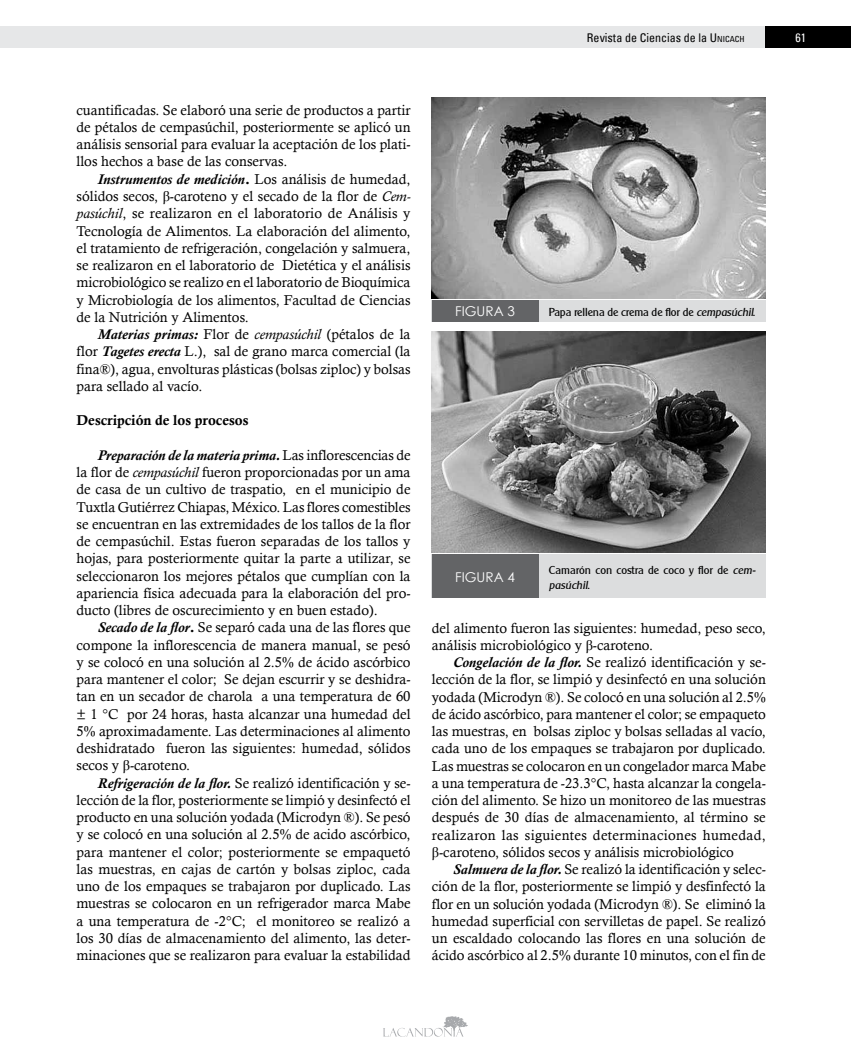
<style>
.page{position:relative;width:851px;height:1063px;background:#fff}
.page>*{position:absolute;margin:0;border:0;box-sizing:border-box;transform-origin:0 0}
.t1{font:14.25px/17.2px "Calisto";color:#000;text-align:justify}
.t2{font:14.25px "Calis MT Bol";color:#000}
.t3{font:13.5px "Century Gothic";color:#fff}
.t4{font:condensed 12px "Univers";color:#000}
.t5{font:condensed 12px "Univers";color:#fff}
.t6{font:11.25px "Clarity Gothic SF";letter-spacing:-.01em;color:#000}
.t7{font:11.25px "Clarity Gothic SF Italic";color:#000}
.s1{font-style:inherit}
.s2{font-size:8.4px}
.s3{font-weight:700;font-style:italic}
.s4{font-family:"Calis MT Bol"}
.s5{font-family:"Times New Roman"}
.s6{font-style:italic}
.s7{font-family:"Clarity Gothic SF Italic"}
.s8{font-family:"Clarity Gothic SF"}
</style>
<div class="page">
<div style="left:0;top:27px;width:850px;height:21px;background:#e6e7e8"></div>
<div style="left:765px;top:27px;width:85px;height:21px;background:#000"></div>
<svg style="left:383px;top:1016px;width:85px;height:21px"></svg>
<div style="left:432px;top:300px;width:333px;height:22px;background:#dcddde"></div>
<div style="left:432px;top:300px;width:106px;height:22px;background:#636466"></div>
<div style="left:432px;top:554px;width:333px;height:44px;background:#dcddde"></div>
<div style="left:432px;top:554px;width:106px;height:44px;background:#636466"></div>
<img style="left:432px;top:97px;width:333px;height:201px">
<img style="left:432px;top:331px;width:333px;height:221px">
<p class="t4" style="left:587px;top:30px;width:159px">Revista de Ciencias de la <span class="s1">U</span><span class="s2">NICACH</span></p>
<p class="t5" style="left:795px;top:30px;width:12px">61</p>
<p class="t1" style="left:77px;top:101px;width:335px">cuantificadas. Se elaboró una serie de productos a partir de pétalos de cempasúchil, posteriormente se aplicó un análisis sensorial para evaluar la aceptación de los plati&shy;llos hechos a base de las conservas.</p>
<p class="t1" style="left:77px;top:170px;width:335px;text-indent:21px"><span class="s3">Instrumentos de medición</span><span class="s4">.</span> Los análisis de humedad, sólidos secos, <span class="s5">β</span>-caroteno y el secado de la flor de <span class="s6">Cem&shy;pasúchil</span>, se realizaron en el laboratorio de Análisis y Tecnología de Alimentos. La elaboración del alimento, el tratamiento de refrigeración, congelación y salmuera, se realizaron en el laboratorio de Dietética y el análisis microbiológico se realizo en el laboratorio de Bioquímica y Microbiología de los alimentos, Facultad de Ciencias de la Nutrición y Alimentos.</p>
<p class="t1" style="left:77px;top:325px;width:335px;text-indent:21px"><span class="s3">Materias primas:</span> Flor de <span class="s6">cempasúchil</span> (pétalos de la flor <span class="s3">Tagetes erecta</span> L.), sal de grano marca comercial (la fina®), agua, envolturas plásticas (bolsas ziploc) y bolsas para sellado al vacío.</p>
<p class="t2" style="left:77px;top:415px;width:173px">Descripción de los procesos</p>
<p class="t1" style="left:77px;top:446px;width:335px;text-indent:21px"><span class="s3">Preparación de la materia prima.</span> Las inflorescencias de la flor de <span class="s6">cempasúchil</span> fueron proporcionadas por un ama de casa de un cultivo de traspatio, en el municipio de Tuxtla Gutiérrez Chiapas, México. Las flores comestibles se encuentran en las extremidades de los tallos de la flor de cempasúchil. Estas fueron separadas de los tallos y hojas, para posteriormente quitar la parte a utilizar, se seleccionaron los mejores pétalos que cumplían con la apariencia física adecuada para la elaboración del pro&shy;ducto (libres de oscurecimiento y en buen estado).</p>
<p class="t1" style="left:77px;top:619px;width:335px;text-indent:21px"><span class="s3">Secado de la flor</span><span class="s4">.</span> Se separó cada una de las flores que compone la inflorescencia de manera manual, se pesó y se colocó en una solución al 2.5% de ácido ascórbico para mantener el color; Se dejan escurrir y se deshidra&shy;tan en un secador de charola a una temperatura de 60 ± 1 °C por 24 horas, hasta alcanzar una humedad del 5% aproximadamente. Las determinaciones al alimento deshidratado fueron las siguientes: humedad, sólidos secos y <span class="s5">β</span>-caroteno.</p>
<p class="t1" style="left:77px;top:774px;width:335px;text-indent:21px"><span class="s3">Refrigeración de la flor.</span> Se realizó identificación y se&shy;lección de la flor, posteriormente se limpió y desinfectó el producto en una solución yodada (Microdyn ®). Se pesó y se colocó en una solución al 2.5% de acido ascórbico, para mantener el color; posteriormente se empaquetó las muestras, en cajas de cartón y bolsas ziploc, cada uno de los empaques se trabajaron por duplicado. Las muestras se colocaron en un refrigerador marca Mabe a una temperatura de -2°C; el monitoreo se realizó a los 30 días de almacenamiento del alimento, las deter&shy;minaciones que se realizaron para evaluar la estabilidad</p>
<p class="t3" style="left:455px;top:303px;width:61px">FIGURA 3</p>
<p class="t6" style="left:549px;top:306px;width:208px">Papa rellena de crema de flor de <span class="s7">cempasúchil</span>.</p>
<p class="t3" style="left:455px;top:568px;width:61px">FIGURA 4</p>
<p class="t6" style="left:549px;top:564px;width:208px">Camarón con costra de coco y flor de <span class="s7">cem-</span></p>
<p class="t7" style="left:549px;top:581px;width:42px">pasúchil<span class="s8">.</span></p>
<p class="t1" style="left:432px;top:619px;width:335px">del alimento fueron las siguientes: humedad, peso seco, análisis microbiológico y <span class="s5">β</span>-caroteno.</p>
<p class="t1" style="left:432px;top:653px;width:335px;text-indent:21px"><span class="s3">Congelación de la flor.</span> Se realizó identificación y se&shy;lección de la flor, se limpió y desinfectó en una solución yodada (Microdyn ®). Se colocó en una solución al 2.5% de ácido ascórbico, para mantener el color; se empaqueto las muestras, en bolsas ziploc y bolsas selladas al vacío, cada uno de los empaques se trabajaron por duplicado.<br>Las muestras se colocaron en un congelador marca Mabe a una temperatura de -23.3°C, hasta alcanzar la congela&shy;ción del alimento. Se hizo un monitoreo de las muestras después de 30 días de almacenamiento, al término se realizaron las siguientes determinaciones humedad, <span class="s5">β</span>-caroteno, sólidos secos y análisis microbiológico</p>
<p class="t1" style="left:432px;top:861px;width:335px;text-indent:21px"><span class="s3">Salmuera de la flor.</span> Se realizó la identificación y selec&shy;ción de la flor, posteriormente se limpió y desfinfectó la flor en un solución yodada (Microdyn ®). Se eliminó la humedad superficial con servilletas de papel. Se realizó un escaldado colocando las flores en una solución de ácido ascórbico al 2.5% durante 10 minutos, con el fin de</p>
</div>
